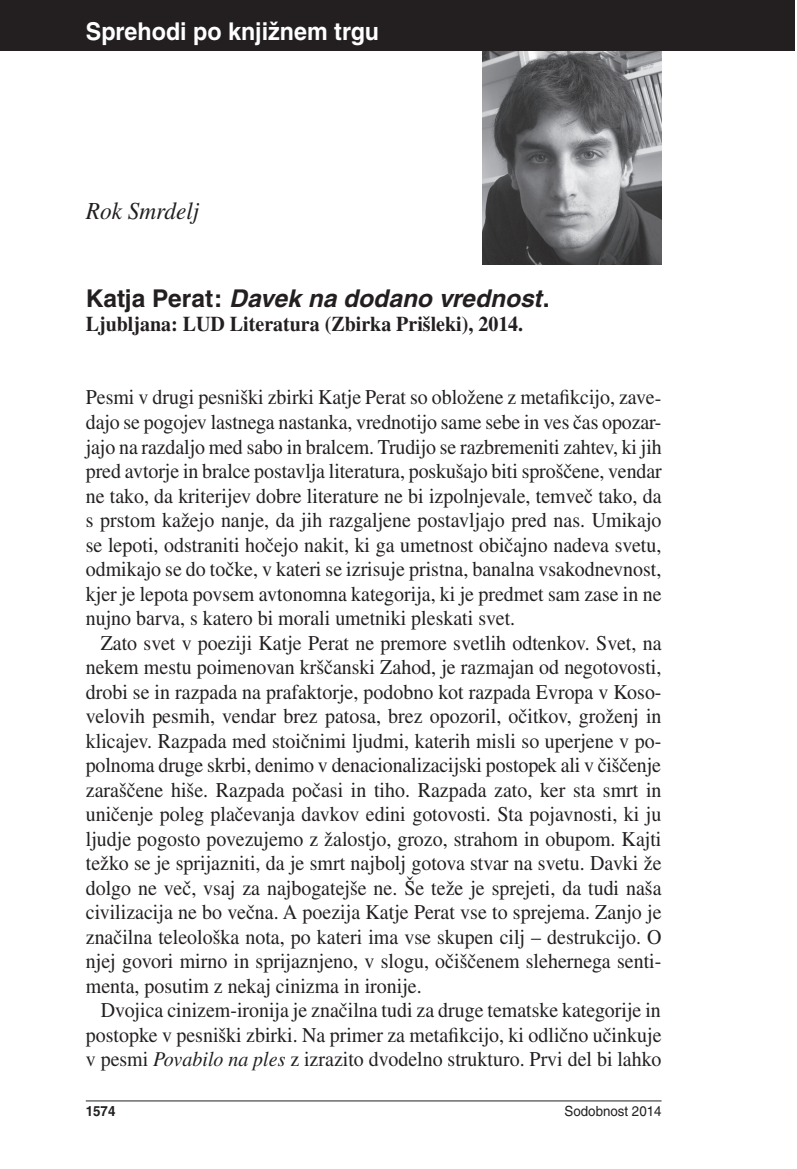
<style>
.page{position:relative;width:797px;height:1169px;background:#fff}
.page>*{position:absolute;margin:0;border:0;box-sizing:border-box;transform-origin:0 0}
.t1{font:italic 700 24.5px "SS Helvetica";color:#231f20}
.t2{font:700 24.5px "SS Helvetica";color:#fff;scale:.95 1}
.t3{font:italic 24.5px "SS Times";color:#231f20;scale:.95 1}
.t4{font:21px/24.5px "SS Times";color:#231f20;text-align:justify;scale:.95 1}
.t5{font:700 21px "SS Times";color:#231f20;scale:.95 1}
.t6{font:14px "SS Helvetica";color:#231f20;scale:.95 1}
.t7{font:700 14px "SS Helvetica";color:#231f20;scale:.95 1}
.s1{font-style:normal}
.s2{font-style:italic}
</style>
<div class="page">
<img style="left:483px;top:51px;width:178px;height:213px">
<div style="left:0;top:0;width:795px;height:51px;background:#231f20"></div>
<hr style="left:86px;top:1100px;width:575px;height:1px;background:#231f20">
<p class="t2" style="left:86px;top:17px;width:310px">Sprehodi po knji`nem trgu</p>
<p class="t3" style="left:86px;top:197px;width:121px">Rok Smrdelj</p>
<p class="t1" style="left:86px;top:283px;width:465px"><span class="s1">Katja Perat:</span> Davek na dodano vrednost<span class="s1">.</span></p>
<p class="t5" style="left:86px;top:312px;width:462px">Ljubljana: LUD Literatura (Zbirka Pri{leki), 2014.</p>
<p class="t4" style="left:86px;top:385px;width:608px">Pesmi v drugi pesni{ki zbirki Katje Perat so oblo`ene z metafikcijo, zave&shy;dajo se pogojev lastnega nastanka, vrednotijo same sebe in ves ~as opozar&shy;jajo na razdaljo med sabo in bralcem. Trudijo se razbremeniti zahtev, ki jih pred avtorje in bralce postavlja literatura, posku{ajo biti spro{~ene, vendar ne tako, da kriterijev dobre literature ne bi izpolnjevale, temve~ tako, da s prstom ka`ejo nanje, da jih razgaljene postavljajo pred nas. Umikajo se lepoti, odstraniti ho~ejo nakit, ki ga umetnost obi~ajno nadeva svetu, odmikajo se do to~ke, v kateri se izrisuje pristna, banalna vsakodnevnost, kjer je lepota povsem avtonomna kategorija, ki je predmet sam zase in ne nujno barva, s katero bi morali umetniki pleskati svet.</p>
<p class="t4" style="left:86px;top:630px;width:607px;text-indent:15px">Zato svet v poeziji Katje Perat ne premore svetlih odtenkov. Svet, na nekem mestu poimenovan kr{~anski Zahod, je razmajan od negotovosti, drobi se in razpada na prafaktorje, podobno kot razpada Evropa v Koso&shy;velovih pesmih, vendar brez patosa, brez opozoril, o~itkov, gro`enj in klicajev. Razpada med stoi~nimi ljudmi, katerih misli so uperjene v po&shy;polnoma druge skrbi, denimo v denacionalizacijski postopek ali v ~i{~enje zara{~ene hi{e. Razpada po~asi in tiho. Razpada zato, ker sta smrt in uni~enje poleg pla~evanja davkov edini gotovosti. Sta pojavnosti, ki ju ljudje pogosto povezujemo z `alostjo, grozo, strahom in obupom. Kajti te`ko se je sprijazniti, da je smrt najbolj gotova stvar na svetu. Davki `e dolgo ne ve~, vsaj za najbogatej{e ne. Še te`e je sprejeti, da tudi na{a civilizacija ne bo ve~na. A poezija Katje Perat vse to sprejema. Zanjo je zna~ilna teleolo{ka nota, po kateri ima vse skupen cilj – destrukcijo. O njej govori mirno in sprijaznjeno, v slogu, o~i{~enem slehernega senti&shy;menta, posutim z nekaj cinizma in ironije.</p>
<p class="t4" style="left:86px;top:997px;width:607px;text-indent:15px">Dvojica cinizem-ironija je zna~ilna tudi za druge tematske kategorije in postopke v pesni{ki zbirki. Na primer za metafikcijo, ki odli~no u~inkuje v pesmi <span class="s2">Povabilo na ples</span> z izrazito dvodelno strukturo. Prvi del bi lahko</p>
<p class="t7" style="left:86px;top:1103px;width:33px">1574</p>
<p class="t6" style="left:564px;top:1103px;width:103px">Sodobnost 2014</p>
</div>
